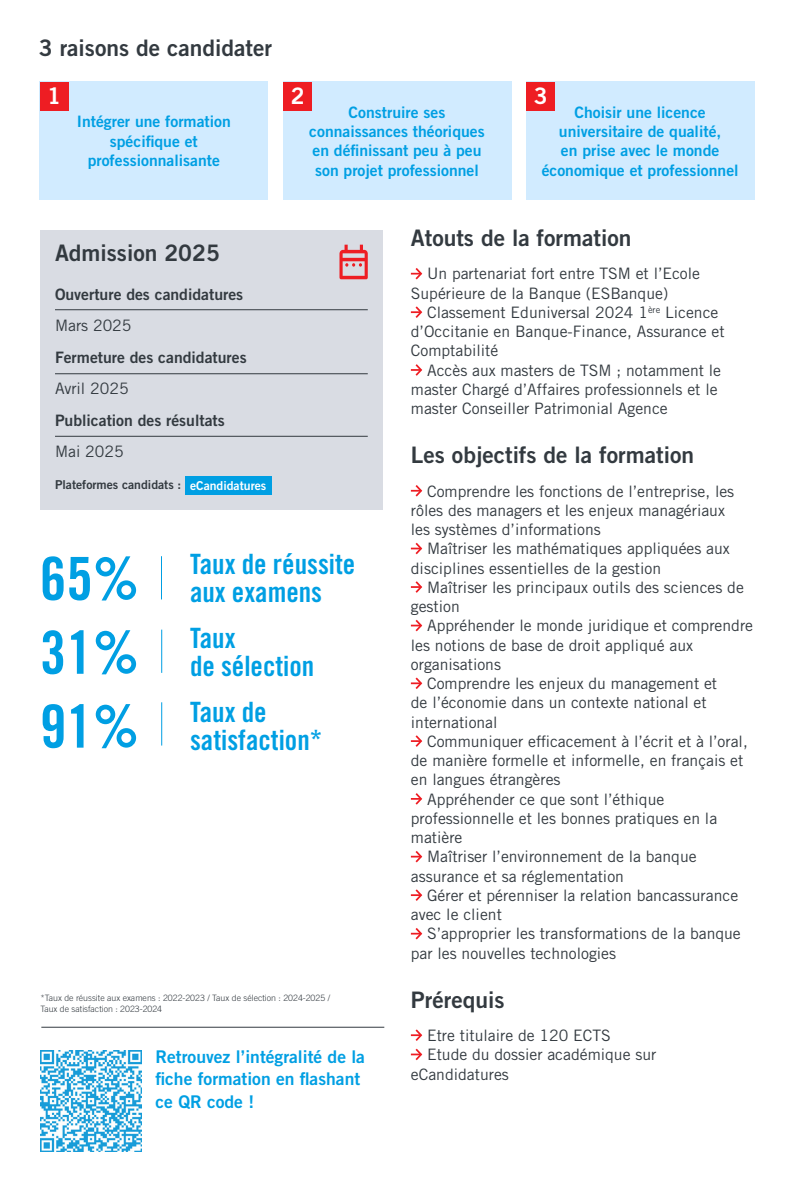
<style>
.page{position:relative;width:794px;height:1191px;background:#fff}
.page>*{position:absolute;margin:0;border:0;box-sizing:border-box;transform-origin:0 0}
.t1{font:59.5px/73.9px "Trade Gothic LT Std Bd Cn 20";color:#009fe3;text-align:justify}
.t2{font:28px/28px "Trade Gothic LT Std Bd Cn 20";color:#009fe3}
.t3{font:22.75px "Trade Gothic LT Std Bd 2";color:#333a40}
.t4{font:22.75px "Trade Gothic LT Std Bd 2";color:#fff}
.t5{font:17.5px/22.8px "Trade Gothic LT Std Bd 2";color:#009fe3}
.t6{font:15.75px/19.2px "Trade Gothic LT Std";color:#333a40}
.t7{font:15.75px/19.2px "Trade Gothic LT Std Bd 2";color:#009fe3;text-align:center}
.t8{font:15.75px "Trade Gothic LT Std Bd 2";color:#333a40}
.t9{font:12.25px "Trade Gothic LT Std Bd 2";color:#333a40}
.t10{font:300 8.75px/10.5px "Trade Gothic LT Std";color:#333a40}
.s1{color:#fff}
</style>
<div class="page">
<div style="left:40px;top:82px;width:228px;height:118px;background:#d1ebff"></div>
<div style="left:283px;top:82px;width:228px;height:118px;background:#d1ebff"></div>
<div style="left:526px;top:82px;width:228px;height:118px;background:#d1ebff"></div>
<div style="left:40px;top:82px;width:28px;height:29px;background:#ee1d23"></div>
<div style="left:283px;top:82px;width:29px;height:29px;background:#ee1d23"></div>
<div style="left:526px;top:82px;width:29px;height:29px;background:#ee1d23"></div>
<img style="left:40px;top:1050px;width:101px;height:101px">
<hr style="left:41px;top:1027px;width:343px;height:1px;background:#333a40">
<svg style="left:411px;top:268px;width:12px;height:12px"></svg>
<svg style="left:411px;top:306px;width:12px;height:12px"></svg>
<svg style="left:411px;top:364px;width:12px;height:12px"></svg>
<svg style="left:411px;top:485px;width:12px;height:12px"></svg>
<svg style="left:411px;top:542px;width:12px;height:13px"></svg>
<svg style="left:411px;top:581px;width:12px;height:12px"></svg>
<svg style="left:411px;top:619px;width:12px;height:13px"></svg>
<svg style="left:411px;top:677px;width:12px;height:12px"></svg>
<svg style="left:411px;top:735px;width:12px;height:12px"></svg>
<svg style="left:411px;top:793px;width:12px;height:12px"></svg>
<svg style="left:411px;top:851px;width:12px;height:12px"></svg>
<svg style="left:411px;top:889px;width:12px;height:12px"></svg>
<svg style="left:411px;top:928px;width:12px;height:12px"></svg>
<svg style="left:411px;top:1029px;width:12px;height:32px"></svg>
<hr style="left:161px;top:556px;width:1px;height:43px;background:#009fe3">
<hr style="left:161px;top:629px;width:1px;height:44px;background:#009fe3">
<hr style="left:161px;top:702px;width:1px;height:43px;background:#009fe3">
<div style="left:40px;top:230px;width:343px;height:279px;background:#d9dce3"></div>
<hr style="left:55px;top:309px;width:313px;height:1px;background:#333a40">
<hr style="left:55px;top:373px;width:313px;height:1px;background:#333a40">
<hr style="left:55px;top:436px;width:313px;height:1px;background:#333a40">
<svg style="left:339px;top:245px;width:29px;height:34px"></svg>
<div style="left:185px;top:476px;width:86px;height:19px;background:#009fe3"></div>
<h3 class="t3" style="left:39px;top:34px;width:235px">3 raisons de candidater</h3>
<h3 class="t4" style="left:47px;top:82px;width:15px">1</h3>
<h3 class="t4" style="left:291px;top:82px;width:15px">2</h3>
<h3 class="t4" style="left:534px;top:82px;width:15px">3</h3>
<p class="t7" style="left:77px;top:112px;width:155px">Intégrer une formation spécifique et professionnalisante</p>
<p class="t7" style="left:309px;top:102px;width:177px">Construire ses connaissances théoriques en définissant peu à peu son projet professionnel</p>
<p class="t7" style="left:541px;top:102px;width:198px">Choisir une licence universitaire de qualité,<br>en prise avec le monde économique et professionnel</p>
<h3 class="t3" style="left:55px;top:239px;width:166px">Admission 2025</h3>
<p class="t8" style="left:55px;top:284px;width:190px">Ouverture des candidatures</p>
<p class="t6" style="left:55px;top:316px;width:78px">Mars 2025</p>
<p class="t8" style="left:55px;top:347px;width:193px">Fermeture des candidatures</p>
<p class="t6" style="left:55px;top:379px;width:75px">Avril 2025</p>
<p class="t8" style="left:55px;top:410px;width:171px">Publication des résultats</p>
<p class="t6" style="left:55px;top:442px;width:70px">Mai 2025</p>
<p class="t9" style="left:55px;top:477px;width:213px">Plateformes candidats : <span class="s1">eCandidatures</span></p>
<h1 class="t1" style="left:40px;top:541px;width:101px">65% 31% 91%</h1>
<h2 class="t2" style="left:190px;top:550px;width:167px">Taux de réussite aux examens</h2>
<h2 class="t2" style="left:190px;top:624px;width:126px">Taux<br>de sélection</h2>
<h2 class="t2" style="left:190px;top:697px;width:134px">Taux de satisfaction*</h2>
<p class="t10" style="left:40px;top:992px;width:291px">*Taux de réussite aux examens : 2022-2023 / Taux de sélection : 2024-2025 /<br>Taux de satisfaction : 2023-2024</p>
<p class="t5" style="left:155px;top:1044px;width:211px">Retrouvez l’intégralité de la fiche formation en flashant ce QR code !</p>
<h3 class="t3" style="left:411px;top:224px;width:222px">Atouts de la formation</h3>
<p class="t6" style="left:411px;top:264px;width:291px;text-indent:16px">Un partenariat fort entre TSM et l’Ecole<br>Supérieure de la Banque (ESBanque)</p>
<p class="t6" style="left:411px;top:302px;width:315px;text-indent:16px">Classement Eduniversal 2024 1<sup>ère</sup> Licence d’Occitanie en Banque-Finance, Assurance et<br>Comptabilité</p>
<p class="t6" style="left:411px;top:360px;width:312px;text-indent:16px">Accès aux masters de TSM ; notamment le master Chargé d’Affaires professionnels et le master Conseiller Patrimonial Agence</p>
<h3 class="t3" style="left:411px;top:441px;width:285px">Les objectifs de la formation</h3>
<p class="t6" style="left:411px;top:481px;width:325px;text-indent:16px">Comprendre les fonctions de l’entreprise, les rôles des managers et les enjeux managériaux les systèmes d’informations</p>
<p class="t6" style="left:411px;top:539px;width:320px;text-indent:16px">Maîtriser les mathématiques appliquées aux disciplines essentielles de la gestion</p>
<p class="t6" style="left:411px;top:577px;width:334px;text-indent:16px">Maîtriser les principaux outils des sciences de gestion</p>
<p class="t6" style="left:427px;top:616px;width:327px">Appréhender le monde juridique et comprendre</p>
<p class="t6" style="left:411px;top:635px;width:284px">les notions de base de droit appliqué aux</p>
<p class="t6" style="left:411px;top:654px;width:92px">organisations</p>
<p class="t6" style="left:427px;top:673px;width:292px">Comprendre les enjeux du management et</p>
<p class="t6" style="left:411px;top:693px;width:297px">de l’économie dans un contexte national et</p>
<p class="t6" style="left:411px;top:712px;width:88px">international</p>
<p class="t6" style="left:427px;top:731px;width:322px">Communiquer efficacement à l’écrit et à l’oral,</p>
<p class="t6" style="left:411px;top:750px;width:334px">de manière formelle et informelle, en français et</p>
<p class="t6" style="left:411px;top:770px;width:151px">en langues étrangères</p>
<p class="t6" style="left:427px;top:789px;width:239px">Appréhender ce que sont l’éthique</p>
<p class="t6" style="left:411px;top:808px;width:308px">professionnelle et les bonnes pratiques en la</p>
<p class="t6" style="left:411px;top:827px;width:53px">matière</p>
<p class="t6" style="left:427px;top:847px;width:271px">Maîtriser l’environnement de la banque</p>
<p class="t6" style="left:411px;top:866px;width:215px">assurance et sa réglementation</p>
<p class="t6" style="left:427px;top:885px;width:313px">Gérer et pérenniser la relation bancassurance</p>
<p class="t6" style="left:411px;top:904px;width:92px">avec le client</p>
<p class="t6" style="left:427px;top:924px;width:315px">S’approprier les transformations de la banque</p>
<p class="t6" style="left:411px;top:943px;width:207px">par les nouvelles technologies</p>
<h3 class="t3" style="left:411px;top:985px;width:95px">Prérequis</h3>
<p class="t6" style="left:427px;top:1025px;width:185px">Etre titulaire de 120 ECTS</p>
<p class="t6" style="left:427px;top:1044px;width:231px">Etude du dossier académique sur</p>
<p class="t6" style="left:411px;top:1064px;width:100px">eCandidatures</p>
</div>
